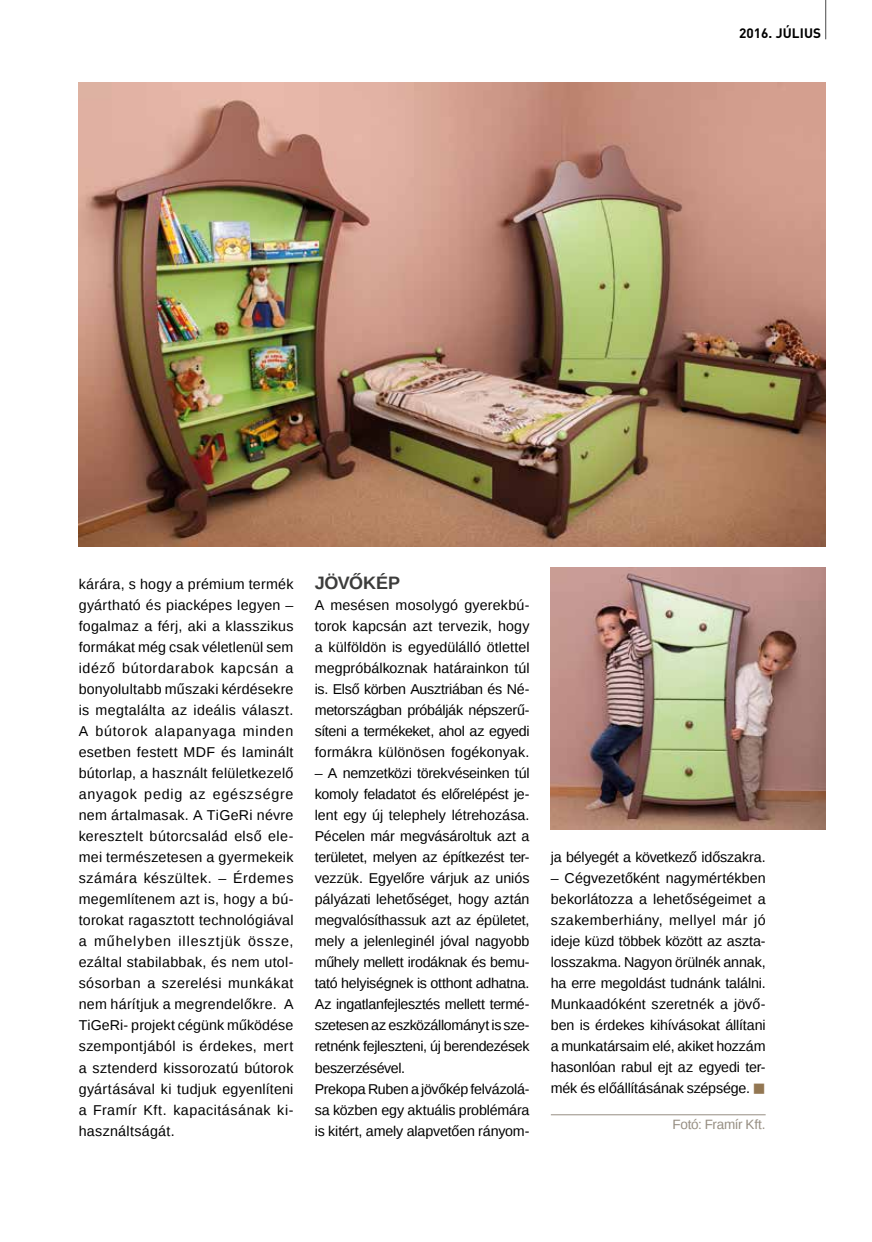
<style>
.page{position:relative;width:872px;height:1242px;background:#fff}
.page>*{position:absolute;margin:0;border:0;box-sizing:border-box;transform-origin:0 0}
.t1{font:700 18px "Liberation Sans";letter-spacing:-.01em;color:#3c3c3b}
.t2{font:14.25px/21px "Liberation Sans";letter-spacing:-.015em;color:#000;text-align:justify}
.t3{font:13.5px "Liberation Sans";letter-spacing:-.025em;color:#968e82}
.t4{font:700 13.5px "DIN Pro";letter-spacing:.01em;color:#000}
.s1{font-size:21px;color:#937752}
</style>
<div class="page">
<hr style="left:825px;top:0;width:1px;height:39px;background:#4a4a49">
<hr style="left:551px;top:1114px;width:214px;height:1px;background:#968e82">
<img style="left:79px;top:83px;width:746px;height:463px">
<img style="left:551px;top:568px;width:274px;height:261px">
<p class="t4" style="left:739px;top:24px;width:83px">2016. JÚLIUS</p>
<p class="t2" style="left:79px;top:574px;width:216px">kárára, s hogy a prémium termék gyártható és piacképes legyen – fogalmaz a férj, aki a klasszikus formákat még csak véletlenül sem idéző bútordarabok kapcsán a bonyolultabb műszaki kérdésekre is megtalálta az ideális választ.<br>A bútorok alapanyaga minden esetben festett MDF és laminált bútorlap, a használt felületkezelő anyagok pedig az egészségre nem ártalmasak. A TiGeRi névre keresztelt bútorcsalád első ele&shy;mei természetesen a gyermekeik számára készültek. – Érdemes megemlítenem azt is, hogy a bú&shy;torokat ragasztott technológiával a műhelyben illesztjük össze, ezáltal stabilabbak, és nem utol&shy;sósorban a szerelési munkákat nem hárítjuk a megrendelőkre. A TiGeRi- projekt cégünk működése szempontjából is érdekes, mert a sztenderd kissorozatú bútorok gyártásával ki tudjuk egyenlíteni a Framír Kft. kapacitásának ki&shy;használtságát.</p>
<p class="t1" style="left:315px;top:570px;width:87px">JÖVŐKÉP</p>
<p class="t2" style="left:315px;top:595px;width:216px">A mesésen mosolygó gyerekbú&shy;torok kapcsán azt tervezik, hogy a külföldön is egyedülálló ötlettel megpróbálkoznak határainkon túl is. Első körben Ausztriában és Né&shy;metországban próbálják népszerű&shy;síteni a termékeket, ahol az egyedi formákra különösen fogékonyak.</p>
<p class="t2" style="left:315px;top:763px;width:216px;text-align:left">– A nemzetközi törekvéseinken túl komoly feladatot és előrelépést je&shy;lent egy új telephely létrehozása.<br>Pécelen már megvásároltuk azt a területet, melyen az építkezést ter&shy;vezzük. Egyelőre várjuk az uniós pályázati lehetőséget, hogy aztán megvalósíthassuk azt az épületet, mely a jelenleginél jóval nagyobb műhely mellett irodáknak és bemu&shy;tató helyiségnek is otthont adhatna.<br>Az ingatlanfejlesztés mellett termé&shy;szetesen az eszközállományt is sze&shy;retnénk fejleszteni, új berendezések beszerzésével.<br>Prekopa Ruben a jövőkép felvázolá&shy;sa közben egy aktuális problémára is kitért, amely alapvetően rányom-</p>
<p class="t2" style="left:551px;top:847px;width:216px">ja bélyegét a következő időszakra.</p>
<p class="t2" style="left:551px;top:868px;width:216px">– Cégvezetőként nagymértékben bekorlátozza a lehetőségeimet a szakemberhiány, mellyel már jó ideje küzd többek között az aszta&shy;losszakma. Nagyon örülnék annak, ha erre megoldást tudnánk találni.<br>Munkaadóként szeretnék a jövő&shy;ben is érdekes kihívásokat állítani a munkatársaim elé, akiket hozzám hasonlóan rabul ejt az egyedi ter&shy;mék és előállításának szépsége. <span class="s1">■</span></p>
<p class="t3" style="left:672px;top:1117px;width:95px">Fotó: Framír Kft.</p>
</div>
